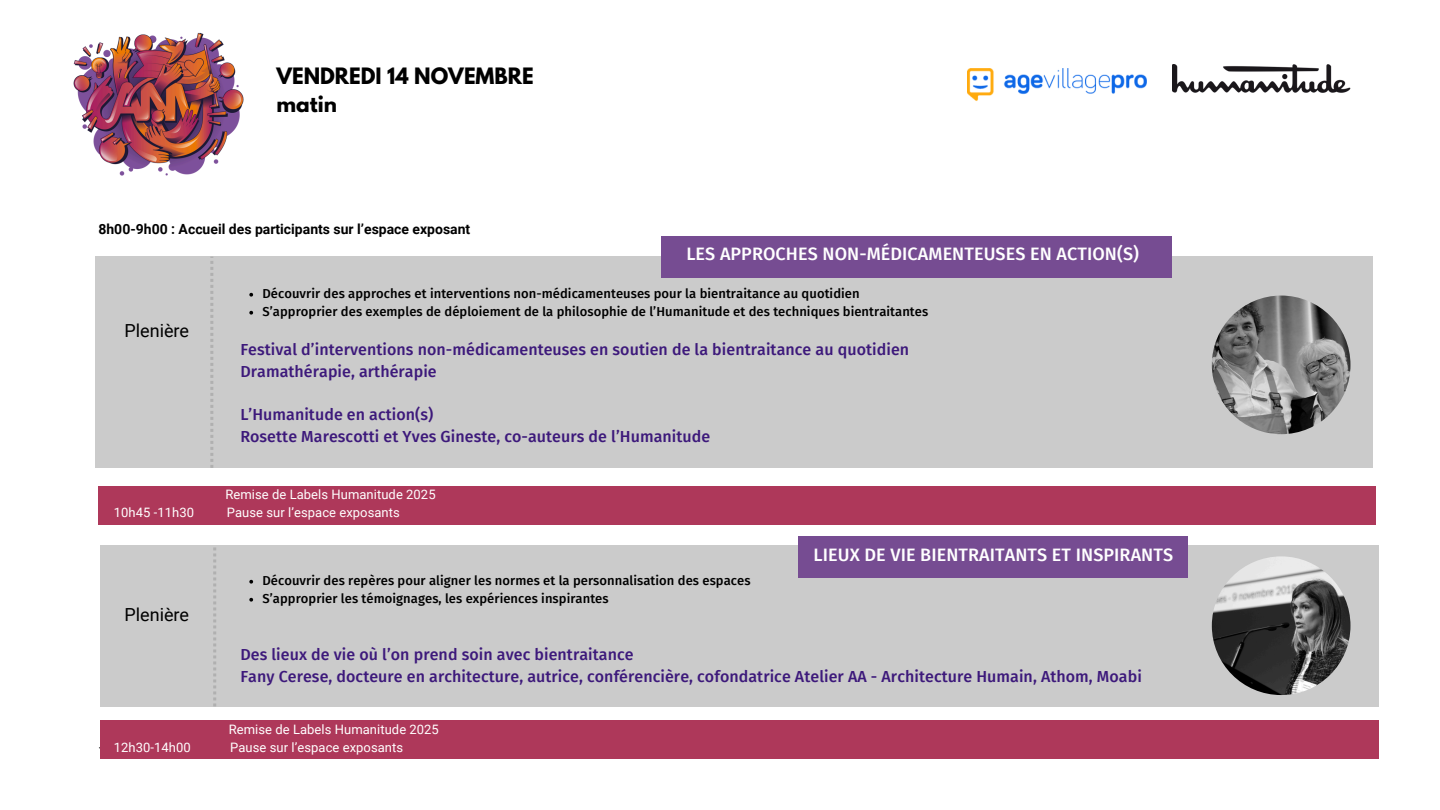
<style>
.page{position:relative;width:1440px;height:810px;background:#fff}
.page>*{position:absolute;margin:0;border:0;box-sizing:border-box;transform-origin:0 0}
.t1{font:700 20px/27.8px "League Spartan";color:#000}
.t2{font:500 18px "Fira Sans";letter-spacing:.005em;color:#fff}
.t3{font:18px "Roboto";color:#000}
.t4{font:500 16px/21.8px "Fira Sans";letter-spacing:.005em;color:#3d197b}
.t5{font:700 14px "Roboto";color:#000}
.t6{font:500 13px "Fira Sans";letter-spacing:.005em;color:#000}
.t7{font:13px "Roboto";letter-spacing:.005em;color:#fff}
.t8{font:12px "Roboto";color:#000}
</style>
<div class="page">
<img style="left:968px;top:69px;width:178px;height:32px">
<img style="left:1172px;top:64px;width:179px;height:29px">
<img style="left:73px;top:32px;width:171px;height:144px">
<div style="left:95px;top:257px;width:1278px;height:211px;background:#cbcbcb"></div>
<div style="left:101px;top:545px;width:1278px;height:161px;background:#cbcbcb"></div>
<div style="left:98px;top:486px;width:1278px;height:38px;background:#ae385a"></div>
<div style="left:662px;top:236px;width:510px;height:41px;background:#764c92"></div>
<svg style="left:249px;top:580px;width:4px;height:4px"></svg>
<svg style="left:249px;top:598px;width:4px;height:4px"></svg>
<svg style="left:249px;top:293px;width:4px;height:4px"></svg>
<svg style="left:249px;top:311px;width:4px;height:4px"></svg>
<svg style="left:210px;top:257px;width:3px;height:211px"></svg>
<svg style="left:213px;top:547px;width:3px;height:159px"></svg>
<img style="left:1212px;top:296px;width:138px;height:138px;border-radius:50%">
<div style="left:799px;top:536px;width:389px;height:42px;background:#764c92"></div>
<div style="left:101px;top:720px;width:1278px;height:39px;background:#ae385a"></div>
<img style="left:1212px;top:556px;width:138px;height:139px;border-radius:50%">
<p class="t1" style="left:276px;top:64px;width:259px">VENDREDI 14 NOVEMBRE matin</p>
<h1 class="t5" style="left:98px;top:221px;width:373px">8h00-9h00 : Accueil des participants sur l’espace exposant</h1>
<p class="t2" style="left:686px;top:243px;width:454px">LES APPROCHES NON-MÉDICAMENTEUSES EN ACTION(S)</p>
<p class="t3" style="left:125px;top:320px;width:66px">Plenière</p>
<p class="t6" style="left:262px;top:286px;width:599px">Découvrir des approches et interventions non-médicamenteuses pour la bientraitance au quotidien</p>
<h3 class="t6" style="left:262px;top:304px;width:667px">S’approprier des exemples de déploiement de la philosophie de l’Humanitude et des techniques bientraitantes</h3>
<p class="t4" style="left:240px;top:339px;width:670px">Festival d’interventions non-médicamenteuses en soutien de la bientraitance au quotidien<br>Dramathérapie, arthérapie</p>
<p class="t4" style="left:240px;top:404px;width:471px">L’Humanitude en action(s)<br>Rosette Marescotti et Yves Gineste, co-auteurs de l’Humanitude</p>
<h4 class="t7" style="left:225px;top:487px;width:212px">Remise de Labels Humanitude 2025</h4>
<h4 class="t7" style="left:114px;top:505px;width:82px">10h45 -11h30</h4>
<h4 class="t7" style="left:227px;top:505px;width:174px">Pause sur l’espace exposants</h4>
<p class="t3" style="left:125px;top:604px;width:66px">Plenière</p>
<h2 class="t6" style="left:262px;top:573px;width:490px">Découvrir des repères pour aligner les normes et la personnalisation des espaces</h2>
<p class="t6" style="left:262px;top:591px;width:348px">S’approprier les témoignages, les expériences inspirantes</p>
<p class="t2" style="left:814px;top:544px;width:361px">LIEUX DE VIE BIENTRAITANTS ET INSPIRANTS</p>
<p class="t4" style="left:240px;top:644px;width:903px">Des lieux de vie où l’on prend soin avec bientraitance<br>Fany Cerese, docteure en architecture, autrice, conférencière, cofondatrice Atelier AA - Architecture Humain, Athom, Moabi</p>
<h5 class="t8" style="left:98px;top:741px;width:5px">·</h5>
<p class="t7" style="left:229px;top:722px;width:212px">Remise de Labels Humanitude 2025</p>
<p class="t7" style="left:114px;top:740px;width:78px">12h30-14h00</p>
<p class="t7" style="left:230px;top:740px;width:174px">Pause sur l’espace exposants</p>
<h1 class="t7" style="left:234px;top:746px;width:212px">Remise de Labels Humanitude 2025</h1>
</div>
